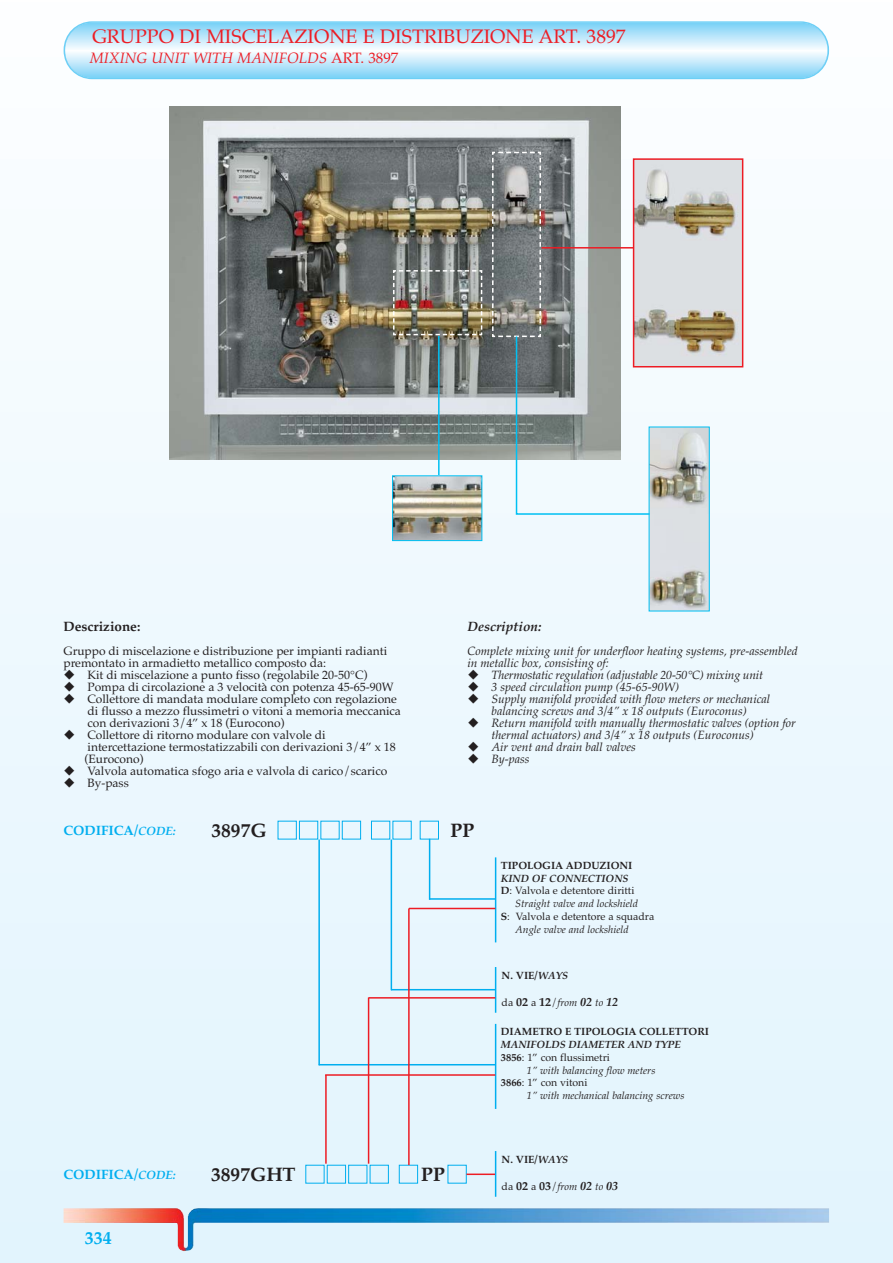
<style>
.page{position:relative;width:893px;height:1263px;background:#fff}
.page>*{position:absolute;margin:0;border:0;box-sizing:border-box;transform-origin:0 0}
.t1{font:19.5px "Palatino";color:#ed1c24}
.t2{font:700 19.5px "Palatino";color:#231f20}
.t3{font:700 18px "Palatino";color:#00aeef}
.t4{font:italic 15px "Palatino";color:#ed1c24}
.t5{font:700 13.5px "Palatino";color:#00aeef}
.t6{font:700 13.5px "Palatino";color:#231f20}
.t7{font:italic 700 13.5px "Palatino";color:#231f20}
.t8{font:12px "Palatino";color:#231f20}
.t9{font:italic 12px "Palatino";color:#231f20}
.t10{font:italic 10.5px "Palatino";color:#231f20}
.t11{font:10.5px "Palatino";color:#231f20}
.t12{font:700 10.5px "Palatino";color:#231f20}
.t13{font:italic 700 10.5px "Palatino";color:#231f20}
.s1{font-style:normal}
.s2{font-style:italic;font-size:12px}
.s3{font-weight:700}
.s4{font-style:italic}
.s5{font-weight:700;font-style:normal;font-size:12px}
.s6{font-weight:700;font-size:12px}
</style>
<div class="page">
<div style="left:0;top:0;width:892px;height:1263px;background:linear-gradient(to bottom,#fcfeff,#e1f4fd)"></div>
<img style="left:64px;top:1208px;width:765px;height:43px">
<svg style="left:64px;top:21px;width:765px;height:58px"></svg>
<img style="left:170px;top:106px;width:451px;height:353px">
<img style="left:651px;top:429px;width:56px;height:180px">
<img style="left:394px;top:478px;width:86px;height:61px">
<div style="left:392px;top:476px;width:90px;height:65px;border:1px solid #00c0f3"></div>
<img style="left:651px;top:161px;width:89px;height:203px">
<div style="left:633px;top:158px;width:110px;height:209px;border:2px solid #ed1c24"></div>
<hr style="left:438px;top:336px;width:2px;height:139px;background:#00c0f3">
<svg style="left:277px;top:820px;width:162px;height:20px"></svg>
<hr style="left:429px;top:839px;width:1px;height:61px;background:#00aeef">
<hr style="left:429px;top:898px;width:67px;height:2px;background:#00aeef">
<hr style="left:391px;top:840px;width:1px;height:150px;background:#00aeef">
<hr style="left:391px;top:989px;width:105px;height:1px;background:#00aeef">
<hr style="left:318px;top:840px;width:2px;height:225px;background:#00aeef">
<hr style="left:319px;top:1064px;width:177px;height:1px;background:#00aeef">
<hr style="left:495px;top:857px;width:1px;height:85px;background:#00aeef">
<hr style="left:495px;top:967px;width:1px;height:46px;background:#00aeef">
<hr style="left:495px;top:1151px;width:1px;height:46px;background:#00aeef">
<hr style="left:495px;top:1024px;width:1px;height:85px;background:#00aeef">
<img style="left:392px;top:269px;width:91px;height:67px">
<hr style="left:325px;top:1075px;width:2px;height:89px;background:#ed1c24">
<hr style="left:325px;top:1074px;width:170px;height:2px;background:#ed1c24">
<hr style="left:368px;top:998px;width:1px;height:166px;background:#ed1c24">
<hr style="left:369px;top:997px;width:126px;height:2px;background:#ed1c24">
<hr style="left:408px;top:909px;width:2px;height:256px;background:#ed1c24">
<hr style="left:409px;top:908px;width:86px;height:1px;background:#ed1c24">
<svg style="left:305px;top:1164px;width:190px;height:20px"></svg>
<svg style="left:491px;top:151px;width:160px;height:365px"></svg>
<svg style="left:65px;top:670px;width:9px;height:33px"></svg>
<svg style="left:65px;top:730px;width:9px;height:9px"></svg>
<svg style="left:65px;top:766px;width:9px;height:21px"></svg>
<svg style="left:469px;top:670px;width:9px;height:33px"></svg>
<svg style="left:469px;top:718px;width:9px;height:9px"></svg>
<svg style="left:469px;top:742px;width:9px;height:21px"></svg>
<h1 class="t1" style="left:92px;top:29px;width:535px">GRUPPO DI MISCELAZIONE E DISTRIBUZIONE ART. 3897</h1>
<p class="t4" style="left:90px;top:52px;width:310px">MIXING UNIT WITH MANIFOLDS <span class="s1">ART. 3897</span></p>
<p class="t6" style="left:64px;top:621px;width:78px">Descrizione:</p>
<p class="t8" style="left:64px;top:646px;width:325px">Gruppo di miscelazione e distribuzione per impianti radianti</p>
<p class="t8" style="left:64px;top:658px;width:264px">premontato in armadietto metallico composto da:</p>
<p class="t8" style="left:87px;top:670px;width:282px">Kit di miscelazione a punto fisso (regolabile 20-50°C)</p>
<p class="t8" style="left:87px;top:682px;width:308px">Pompa di circolazione a 3 velocità con potenza 45-65-90W</p>
<p class="t8" style="left:87px;top:694px;width:311px">Collettore di mandata modulare completo con regolazione</p>
<p class="t8" style="left:88px;top:706px;width:315px">di flusso a mezzo flussimetri o vitoni a memoria meccanica</p>
<p class="t8" style="left:88px;top:718px;width:198px">con derivazioni 3/4” x 18 (Eurocono)</p>
<p class="t8" style="left:87px;top:730px;width:240px">Collettore di ritorno modulare con valvole di</p>
<p class="t8" style="left:88px;top:742px;width:310px">intercettazione termostatizzabili con derivazioni 3/4” x 18</p>
<p class="t8" style="left:85px;top:754px;width:61px">(Eurocono)</p>
<p class="t8" style="left:87px;top:766px;width:301px">Valvola automatica sfogo aria e valvola di carico/scarico</p>
<p class="t8" style="left:87px;top:778px;width:43px">By-pass</p>
<p class="t7" style="left:468px;top:621px;width:75px">Description:</p>
<p class="t9" style="left:468px;top:646px;width:332px">Complete mixing unit for underfloor heating systems, pre-assembled</p>
<p class="t9" style="left:468px;top:658px;width:143px">in metallic box, consisting of:</p>
<p class="t9" style="left:491px;top:670px;width:273px">Thermostatic regulation (adjustable 20-50°C) mixing unit</p>
<p class="t9" style="left:491px;top:682px;width:189px">3 speed circulation pump (45-65-90W)</p>
<p class="t9" style="left:491px;top:694px;width:280px">Supply manifold provided with flow meters or mechanical</p>
<p class="t9" style="left:492px;top:706px;width:257px">balancing screws and 3/4” x 18 outputs (Euroconus)</p>
<p class="t9" style="left:491px;top:718px;width:306px">Return manifold with manually thermostatic valves (option for</p>
<p class="t9" style="left:492px;top:730px;width:264px">thermal actuators) and 3/4” x 18 outputs (Euroconus)</p>
<p class="t9" style="left:491px;top:742px;width:146px">Air vent and drain ball valves</p>
<p class="t9" style="left:491px;top:754px;width:39px">By-pass</p>
<h1 class="t2" style="left:211px;top:822px;width:57px">3897G</h1>
<p class="t5" style="left:64px;top:825px;width:114px">CODIFICA/<span class="s2">CODE:</span></p>
<h1 class="t2" style="left:451px;top:823px;width:25px">PP</h1>
<p class="t5" style="left:64px;top:1169px;width:114px">CODIFICA/<span class="s2">CODE:</span></p>
<h1 class="t2" style="left:211px;top:1166px;width:86px">3897GHT</h1>
<h1 class="t2" style="left:421px;top:1167px;width:25px">PP</h1>
<h2 class="t3" style="left:85px;top:1231px;width:28px">334</h2>
<p class="t12" style="left:501px;top:861px;width:133px">TIPOLOGIA ADDUZIONI</p>
<p class="t13" style="left:501px;top:874px;width:129px">KIND OF CONNECTIONS</p>
<p class="t11" style="left:501px;top:887px;width:135px"><span class="s3">D</span>: Valvola e detentore diritti</p>
<p class="t10" style="left:515px;top:899px;width:124px">Straight valve and lockshield</p>
<p class="t11" style="left:501px;top:912px;width:155px"><span class="s3">S</span>: Valvola e detentore a squadra</p>
<p class="t10" style="left:515px;top:925px;width:115px">Angle valve and lockshield</p>
<p class="t12" style="left:502px;top:971px;width:68px">N. VIE/<span class="s4">WAYS</span></p>
<p class="t10" style="left:502px;top:998px;width:118px"><span class="s1">da</span> <span class="s5">02</span> <span class="s1">a</span> <span class="s5">12</span><span class="s1">/</span>from <span class="s6">02</span> to <span class="s6">12</span></p>
<p class="t12" style="left:501px;top:1028px;width:210px">DIAMETRO E TIPOLOGIA COLLETTORI</p>
<p class="t13" style="left:501px;top:1040px;width:182px">MANIFOLDS DIAMETER AND TYPE</p>
<p class="t11" style="left:501px;top:1053px;width:111px"><span class="s3">3856</span>: 1” con flussimetri</p>
<p class="t10" style="left:527px;top:1066px;width:130px">1” with balancing flow meters</p>
<p class="t11" style="left:501px;top:1079px;width:88px"><span class="s3">3866</span>: 1” con vitoni</p>
<p class="t10" style="left:527px;top:1092px;width:159px">1” with mechanical balancing screws</p>
<p class="t12" style="left:502px;top:1155px;width:68px">N. VIE/<span class="s4">WAYS</span></p>
<p class="t10" style="left:502px;top:1182px;width:118px"><span class="s1">da</span> <span class="s5">02</span> <span class="s1">a</span> <span class="s5">03</span><span class="s1">/</span>from <span class="s6">02</span> to <span class="s6">03</span></p>
</div>
